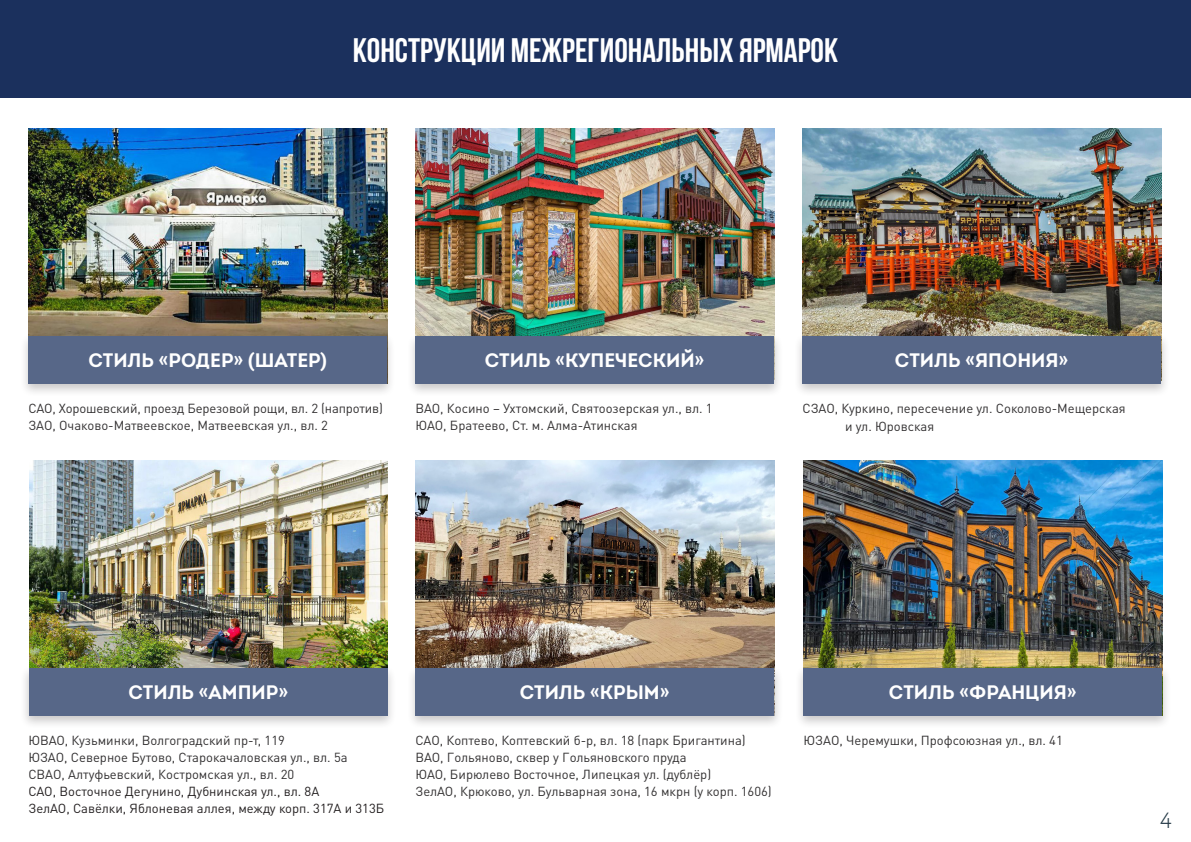
<style>
.page{position:relative;width:1191px;height:842px;background:#fff}
.page>*{position:absolute;margin:0;border:0;box-sizing:border-box;transform-origin:0 0}
.t1{font:700 34px "Bebas Neue";color:#fff}
.t2{font:300 22px "Circe";color:#243946}
.t3{font:700 19px "Intro";color:#fff}
.t4{font:13px/17px "DIN Pro";color:#312f30}
.t5{font:13px/17px "DIN Pro";color:#231f20}
</style>
<div class="page">
<div style="left:0;top:0;width:1191px;height:98px;background:#1b305d"></div>
<img style="left:415px;top:460px;width:359px;height:204px">
<img style="left:415px;top:128px;width:359px;height:204px">
<img style="left:802px;top:128px;width:359px;height:204px">
<img style="left:29px;top:460px;width:359px;height:204px">
<img style="left:28px;top:128px;width:359px;height:204px">
<div style="left:406px;top:664px;width:376px;height:65px;background:#231f20;opacity:.25"></div>
<div style="left:415px;top:668px;width:359px;height:47px;background:#576788"></div>
<div style="left:406px;top:332px;width:376px;height:65px;background:#231f20;opacity:.25"></div>
<div style="left:415px;top:336px;width:359px;height:47px;background:#576788"></div>
<div style="left:793px;top:332px;width:376px;height:65px;background:#231f20;opacity:.25"></div>
<div style="left:802px;top:336px;width:359px;height:47px;background:#576788"></div>
<div style="left:20px;top:664px;width:376px;height:65px;background:#231f20;opacity:.25"></div>
<div style="left:29px;top:668px;width:359px;height:47px;background:#576788"></div>
<div style="left:19px;top:332px;width:377px;height:65px;background:#231f20;opacity:.25"></div>
<div style="left:28px;top:336px;width:359px;height:47px;background:#576788"></div>
<img style="left:803px;top:460px;width:359px;height:204px">
<div style="left:794px;top:664px;width:376px;height:65px;background:#231f20;opacity:.25"></div>
<div style="left:803px;top:668px;width:359px;height:47px;background:#576788"></div>
<h1 class="t1" style="left:353px;top:31px;width:487px">КОНСТРУКЦИИ МЕЖРЕГИОНАЛЬНЫХ ЯРМАРОК</h1>
<h3 class="t3" style="left:88px;top:348px;width:240px">СТИЛЬ «РОДЕР» (ШАТЕР)</h3>
<p class="t4" style="left:28px;top:398px;width:356px">САО, Хорошевский, проезд Березовой рощи, вл. 2 (напротив)<br>ЗАО, Очаково-Матвеевское, Матвеевская ул., вл. 2</p>
<h3 class="t3" style="left:485px;top:348px;width:221px">СТИЛЬ «КУПЕЧЕСКИЙ»</h3>
<h3 class="t3" style="left:895px;top:348px;width:175px">СТИЛЬ «ЯПОНИЯ»</h3>
<p class="t4" style="left:415px;top:398px;width:299px">ВАО, Косино – Ухтомский, Святоозерская ул., вл. 1<br>ЮАО, Братеево, Ст. м. Алма-Атинская</p>
<p class="t4" style="left:845px;top:398px;width:282px;line-height:18px;text-indent:-43px">СЗАО, Куркино, пересечение ул. Соколово-Мещерская и ул. Юровская</p>
<h3 class="t3" style="left:128px;top:680px;width:161px">СТИЛЬ «АМПИР»</h3>
<p class="t4" style="left:28px;top:730px;width:321px">ЮВАО, Кузьминки, Волгоградский пр-т, 119<br>ЮЗАО, Северное Бутово, Старокачаловская ул., вл. 5а<br>СВАО, Алтуфьевский, Костромская ул., вл. 20</p>
<p class="t5" style="left:28px;top:781px;width:357px">САО, Восточное Дегунино, Дубнинская ул., вл. 8А<br>ЗелАО, Савёлки, Яблоневая аллея, между корп. 317А и 313Б</p>
<h3 class="t3" style="left:520px;top:680px;width:152px">СТИЛЬ «КРЫМ»</h3>
<h3 class="t3" style="left:889px;top:680px;width:189px">СТИЛЬ «ФРАНЦИЯ»</h3>
<p class="t4" style="left:415px;top:730px;width:358px">САО, Коптево, Коптевский б-р, вл. 18 (парк Бригантина)<br>ВАО, Гольяново, сквер у Гольяновского пруда<br>ЮАО, Бирюлево Восточное, Липецкая ул. (дублёр)<br>ЗелАО, Крюково, ул. Бульварная зона, 16 мкрн (у корп. 1606)</p>
<p class="t4" style="left:803px;top:730px;width:261px">ЮЗАО, Черемушки, Профсоюзная ул., вл. 41</p>
<h2 class="t2" style="left:1160px;top:806px;width:13px">4</h2>
</div>
